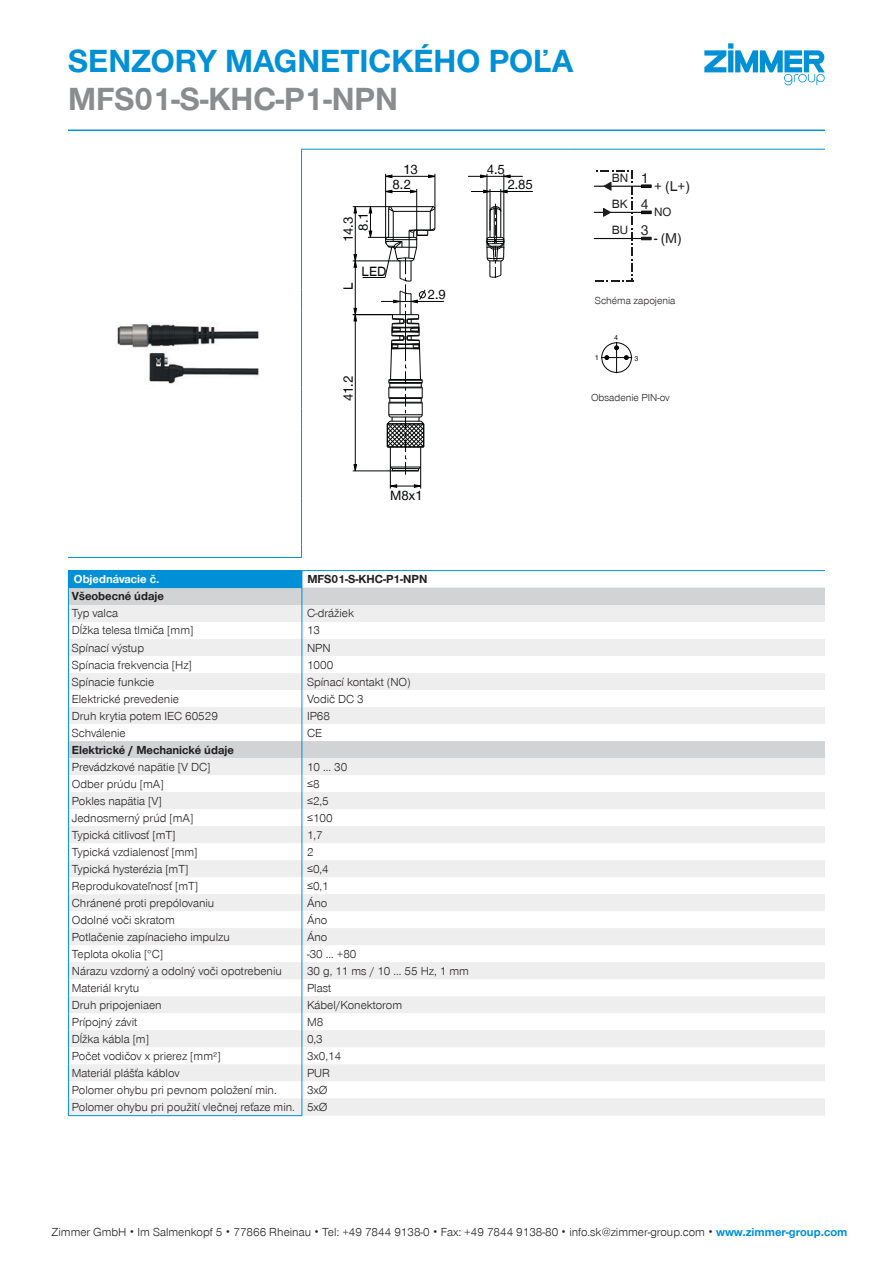
<style>
.page{position:relative;width:893px;height:1263px;background:#fff}
.page>*{position:absolute;margin:0;border:0;box-sizing:border-box;transform-origin:0 0}
.t1{font:700 33px "Zimmer Group Sans Global";color:#0090d5}
.t2{font:700 33px "Zimmer Group Sans Global";color:#8a8c8e}
.t3{font:14.7px/26.1px "Zimmer Group Sans Global";color:#1c1c1b;text-align:justify}
.t4{font:13.8px/15.1px "Zimmer Group Sans Global";color:#020404}
.t5{font:12.3px/26.1px "Zimmer Group Sans Global";color:#1c1c1b;text-align:justify}
.t6{font:300 12px/17px "Zimmer Group Sans Global";color:#231f20;text-align:right}
.t7{font:700 12px "Zimmer Group Sans Global";color:#231f20}
.t8{font:700 12px "Zimmer Group Sans Global";color:#fff}
.t9{font:300 10.5px "Zimmer Group Sans Global";color:#231f20}
.t10{font:7.35px "Zimmer Group Sans Global";color:#020404}
.s1{font-weight:700;color:#0090d5}
</style>
<div class="page">
<svg style="left:704px;top:43px;width:121px;height:43px"></svg>
<hr style="left:68px;top:130px;width:757px;height:1px;background:#0090d5">
<hr style="left:301px;top:149px;width:269px;height:1px;background:#0090d5">
<svg style="left:570px;top:149px;width:21px;height:1px"></svg>
<hr style="left:591px;top:149px;width:234px;height:1px;background:#0090d5">
<svg style="left:301px;top:150px;width:1px;height:12px"></svg>
<hr style="left:301px;top:162px;width:1px;height:128px;background:#0090d5">
<svg style="left:301px;top:290px;width:1px;height:42px"></svg>
<hr style="left:301px;top:332px;width:1px;height:55px;background:#0090d5">
<svg style="left:301px;top:387px;width:1px;height:43px"></svg>
<hr style="left:301px;top:430px;width:1px;height:69px;background:#0090d5">
<hr style="left:301px;top:499px;width:1px;height:46px;background:#0090d5">
<hr style="left:68px;top:557px;width:234px;height:1px;background:#0090d5">
<svg style="left:301px;top:545px;width:1px;height:12px"></svg>
<img style="left:117px;top:322px;width:142px;height:62px">
<svg style="left:480px;top:174px;width:7px;height:4px"></svg>
<svg style="left:503px;top:174px;width:8px;height:4px"></svg>
<svg style="left:386px;top:189px;width:7px;height:4px"></svg>
<svg style="left:410px;top:189px;width:6px;height:4px"></svg>
<svg style="left:386px;top:174px;width:7px;height:4px"></svg>
<svg style="left:428px;top:174px;width:7px;height:4px"></svg>
<svg style="left:353px;top:207px;width:4px;height:7px"></svg>
<svg style="left:353px;top:254px;width:4px;height:14px"></svg>
<svg style="left:353px;top:308px;width:4px;height:14px"></svg>
<svg style="left:353px;top:464px;width:4px;height:7px"></svg>
<hr style="left:355px;top:207px;width:1px;height:108px;background:#020404">
<hr style="left:385px;top:174px;width:1px;height:66px;background:#020404">
<hr style="left:353px;top:261px;width:47px;height:1px;background:#020404">
<hr style="left:416px;top:189px;width:1px;height:51px;background:#020404">
<hr style="left:435px;top:174px;width:1px;height:35px;background:#020404">
<hr style="left:353px;top:206px;width:38px;height:1px;background:#020404">
<hr style="left:386px;top:191px;width:31px;height:1px;background:#020404">
<hr style="left:386px;top:176px;width:49px;height:1px;background:#020404">
<hr style="left:353px;top:471px;width:40px;height:1px;background:#020404">
<hr style="left:355px;top:315px;width:1px;height:156px;background:#020404">
<hr style="left:353px;top:314px;width:39px;height:1px;background:#020404">
<hr style="left:381px;top:301px;width:63px;height:1px;background:#020404">
<hr style="left:487px;top:174px;width:1px;height:67px;background:#020404">
<hr style="left:504px;top:174px;width:1px;height:67px;background:#020404">
<hr style="left:471px;top:191px;width:62px;height:1px;background:#020404">
<hr style="left:468px;top:176px;width:55px;height:1px;background:#020404">
<svg style="left:363px;top:206px;width:73px;height:283px"></svg>
<svg style="left:483px;top:189px;width:25px;height:89px"></svg>
<hr style="left:594px;top:186px;width:56px;height:1px;background:#090c0a">
<hr style="left:594px;top:212px;width:56px;height:1px;background:#090c0a">
<hr style="left:594px;top:238px;width:56px;height:1px;background:#090c0a">
<div style="left:641px;top:184px;width:11px;height:4px;border:1px solid #090c0a"></div>
<svg style="left:641px;top:211px;width:11px;height:3px"></svg>
<svg style="left:641px;top:237px;width:11px;height:3px"></svg>
<svg style="left:595px;top:170px;width:38px;height:112px"></svg>
<svg style="left:601px;top:342px;width:31px;height:31px"></svg>
<hr style="left:68px;top:570px;width:234px;height:1px;background:#0090d5">
<hr style="left:302px;top:570px;width:523px;height:1px;background:#0090d5">
<hr style="left:68px;top:1115px;width:234px;height:1px;background:#0090d5">
<svg style="left:68px;top:571px;width:757px;height:544px"></svg>
<h1 class="t1" style="left:68px;top:42px;width:507px">SENZORY MAGNETICKÉHO POĽA</h1>
<h1 class="t2" style="left:68px;top:79px;width:331px">MFS01-S-KHC-P1-NPN</h1>
<p class="t4" style="left:403px;top:161px;width:16px">13</p>
<p class="t4" style="left:340px;top:231px;width:20px;text-indent:-12px;rotate:-90deg">14.3<br>8.1</p>
<p class="t4" style="left:393px;top:177px;width:20px">8.2</p>
<p class="t4" style="left:340px;top:290px;width:9px;rotate:-90deg">L</p>
<p class="t4" style="left:362px;top:264px;width:26px">LED</p>
<p class="t4" style="left:428px;top:287px;width:20px">2.9</p>
<p class="t4" style="left:340px;top:401px;width:27px;rotate:-90deg">41.2</p>
<p class="t4" style="left:487px;top:161px;width:20px">4.5</p>
<p class="t4" style="left:507px;top:177px;width:27px">2.85</p>
<p class="t5" style="left:612px;top:165px;width:18px">BN BK BU</p>
<p class="t3" style="left:641px;top:164px;width:9px">1<br>4<br>3</p>
<p class="t3" style="left:654px;top:173px;width:37px">+ (L+)</p>
<p class="t3" style="left:654px;top:225px;width:29px">- (M)</p>
<p class="t5" style="left:654px;top:198px;width:19px">NO</p>
<p class="t9" style="left:595px;top:294px;width:82px">Schéma zapojenia</p>
<p class="t10" style="left:614px;top:333px;width:5px">4</p>
<p class="t10" style="left:595px;top:353px;width:5px">1</p>
<p class="t10" style="left:634px;top:354px;width:5px">3</p>
<p class="t9" style="left:591px;top:392px;width:80px">Obsadenie PIN-ov</p>
<p class="t4" style="left:390px;top:487px;width:34px">M8x1</p>
<p class="t8" style="left:74px;top:572px;width:87px">Objednávacie č.</p>
<p class="t7" style="left:307px;top:572px;width:121px">MFS01-S-KHC-P1-NPN</p>
<p class="t7" style="left:72px;top:589px;width:94px">Všeobecné údaje</p>
<p class="t6" style="left:72px;top:605px;width:48px">Typ valca</p>
<p class="t6" style="left:307px;top:605px;width:49px">C-drážiek</p>
<p class="t6" style="left:72px;top:622px;width:123px">Dĺžka telesa tlmiča [mm]</p>
<p class="t6" style="left:307px;top:622px;width:15px">13</p>
<p class="t6" style="left:72px;top:639px;width:74px">Spínací výstup</p>
<p class="t6" style="left:307px;top:639px;width:25px">NPN</p>
<p class="t6" style="left:72px;top:656px;width:122px">Spínacia frekvencia [Hz]</p>
<p class="t6" style="left:307px;top:656px;width:28px">1000</p>
<p class="t6" style="left:72px;top:673px;width:84px">Spínacie funkcie</p>
<p class="t6" style="left:307px;top:673px;width:105px">Spínací kontakt (NO)</p>
<p class="t6" style="left:72px;top:690px;width:109px">Elektrické prevedenie</p>
<p class="t6" style="left:307px;top:690px;width:58px">Vodič DC 3</p>
<p class="t6" style="left:72px;top:707px;width:148px">Druh krytia potem IEC 60529</p>
<p class="t6" style="left:307px;top:707px;width:25px">IP68</p>
<p class="t6" style="left:72px;top:724px;width:55px">Schválenie</p>
<p class="t6" style="left:307px;top:724px;width:17px">CE</p>
<p class="t7" style="left:72px;top:742px;width:164px">Elektrické / Mechanické údaje</p>
<p class="t6" style="left:72px;top:758px;width:140px">Prevádzkové napätie [V DC]</p>
<p class="t6" style="left:307px;top:758px;width:42px">10 ... 30</p>
<p class="t6" style="left:72px;top:775px;width:93px">Odber prúdu [mA]</p>
<p class="t6" style="left:307px;top:775px;width:14px">≤8</p>
<p class="t6" style="left:72px;top:792px;width:92px">Pokles napätia [V]</p>
<p class="t6" style="left:307px;top:792px;width:23px">≤2,5</p>
<p class="t6" style="left:72px;top:809px;width:123px">Jednosmerný prúd [mA]</p>
<p class="t6" style="left:307px;top:809px;width:27px">≤100</p>
<p class="t6" style="left:72px;top:826px;width:105px">Typická citlivosť [mT]</p>
<p class="t6" style="left:307px;top:826px;width:17px">1,7</p>
<p class="t6" style="left:72px;top:843px;width:127px">Typická vzdialenosť [mm]</p>
<p class="t6" style="left:307px;top:843px;width:8px">2</p>
<p class="t6" style="left:72px;top:860px;width:118px">Typická hysterézia [mT]</p>
<p class="t6" style="left:307px;top:860px;width:23px">≤0,4</p>
<p class="t6" style="left:72px;top:877px;width:128px">Reprodukovateľnosť [mT]</p>
<p class="t6" style="left:307px;top:877px;width:23px">≤0,1</p>
<p class="t6" style="left:72px;top:894px;width:144px">Chránené proti prepólovaniu</p>
<p class="t6" style="left:307px;top:894px;width:22px">Áno</p>
<p class="t6" style="left:72px;top:911px;width:105px">Odolné voči skratom</p>
<p class="t6" style="left:307px;top:911px;width:22px">Áno</p>
<p class="t6" style="left:72px;top:928px;width:160px">Potlačenie zapínacieho impulzu</p>
<p class="t6" style="left:307px;top:928px;width:22px">Áno</p>
<p class="t6" style="left:72px;top:945px;width:93px">Teplota okolia [°C]</p>
<p class="t6" style="left:307px;top:945px;width:51px">-30 ... +80</p>
<p class="t6" style="left:72px;top:962px;width:212px">Nárazu vzdorný a odolný voči opotrebeniu</p>
<p class="t6" style="left:307px;top:962px;width:163px">30 g, 11 ms / 10 … 55 Hz, 1 mm</p>
<p class="t6" style="left:72px;top:979px;width:69px">Materiál krytu</p>
<p class="t6" style="left:307px;top:979px;width:26px">Plast</p>
<p class="t6" style="left:72px;top:996px;width:91px">Druh pripojeniaen</p>
<p class="t6" style="left:307px;top:996px;width:97px">Kábel/Konektorom</p>
<p class="t6" style="left:72px;top:1013px;width:67px">Prípojný závit</p>
<p class="t6" style="left:307px;top:1013px;width:18px">M8</p>
<p class="t6" style="left:72px;top:1030px;width:79px">Dĺžka kábla [m]</p>
<p class="t6" style="left:307px;top:1030px;width:17px">0,3</p>
<p class="t6" style="left:72px;top:1047px;width:150px">Počet vodičov x prierez [mm²]</p>
<p class="t6" style="left:307px;top:1047px;width:36px">3x0,14</p>
<p class="t6" style="left:72px;top:1064px;width:109px">Materiál plášťa káblov</p>
<p class="t6" style="left:307px;top:1064px;width:25px">PUR</p>
<p class="t6" style="left:72px;top:1081px;width:206px">Polomer ohybu pri pevnom položení min.</p>
<p class="t6" style="left:72px;top:1081px;width:257px">3xØ<br>Polomer ohybu pri použití vlečnej reťaze min. 5xØ</p>
<p class="t6" style="left:52px;top:1223px;width:797px">Zimmer GmbH ۰ Im Salmenkopf 5 ۰ 77866 Rheinau ۰ Tel: +49 7844 9138-0 ۰ Fax: +49 7844 9138-80 ۰ info.sk@zimmer-group.com ۰ <span class="s1">www.zimmer-group.com</span></p>
</div>
